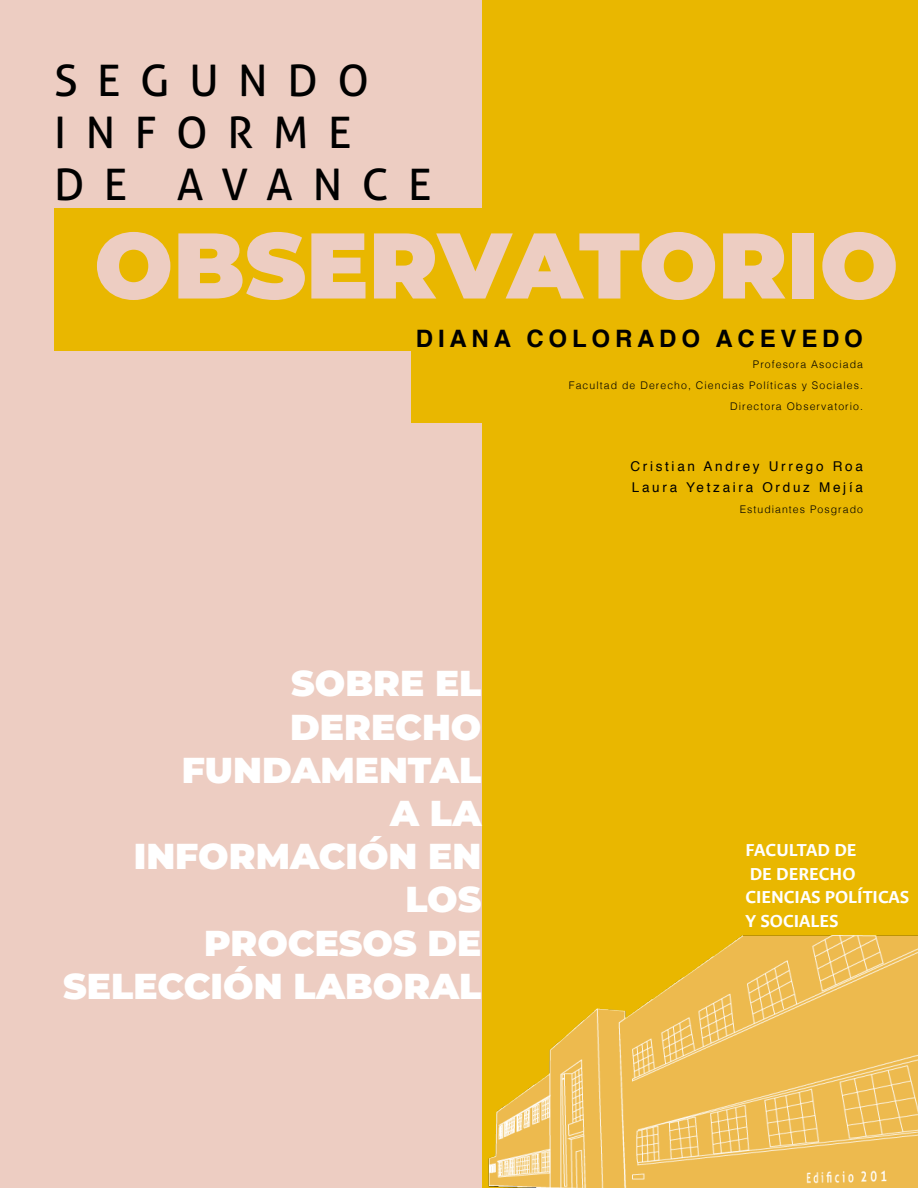
<style>
.page{position:relative;width:918px;height:1188px;background:#e9b700}
.page>*{position:absolute;margin:0;border:0;box-sizing:border-box;transform-origin:0 0}
.t1{font:900 93px "Montserrat";color:#edcdc2}
.t2{font:43.5px/52.2px "Aller";letter-spacing:.45em;color:#000}
.t3{font:900 36px/43.2px "Montserrat";color:#fff;text-align:right}
.t4{font:700 24px "Helvetica";letter-spacing:.2em;color:#000}
.t5{font:700 19.5px/23.4px "Ancizar Sans";color:#fff}
.t6{font:13.5px/21px "Helvetica";letter-spacing:.2em;color:#000}
.t7{font:300 10.5px/21px "Helvetica";letter-spacing:.1em;color:#000;text-align:right}
</style>
<div class="page">
<div style="left:0;top:0;width:482px;height:1188px;background:#edcdc2"></div>
<div style="left:54px;top:208px;width:844px;height:143px;background:#e9b700"></div>
<img style="left:488px;top:936px;width:430px;height:252px">
<div style="left:411px;top:329px;width:452px;height:94px;background:#e9b700"></div>
<h2 class="t2" style="left:54px;top:54px;width:379px">SEGUNDO<br>INFORME<br>DE AVANCE</h2>
<h1 class="t1" style="left:94px;top:196px;width:806px">OBSERVATORIO</h1>
<h3 class="t4" style="left:416px;top:319px;width:449px">DIANA COLORADO ACEVEDO</h3>
<p class="t7" style="left:569px;top:353px;width:296px">Profesora Asociada<br>Facultad de Derecho, Ciencias Políticas y Sociales.<br>Directora Observatorio.</p>
<h3 class="t3" style="left:63px;top:660px;width:420px">SOBRE EL<br>DERECHO<br>FUNDAMENTAL<br>A LA<br>INFORMACIÓN EN<br>LOS<br>PROCESOS DE<br>SELECCIÓN LABORAL</h3>
<p class="t6" style="left:630px;top:456px;width:234px">Cristian Andrey Urrego Roa<br>Laura Yetzaira Orduz Mejía</p>
<p class="t7" style="left:740px;top:498px;width:125px">Estudiantes Posgrado</p>
<h3 class="t5" style="left:746px;top:839px;width:165px">FACULTAD DE<br>DE DERECHO<br>CIENCIAS POLÍTICAS<br>Y SOCIALES</h3>
</div>
